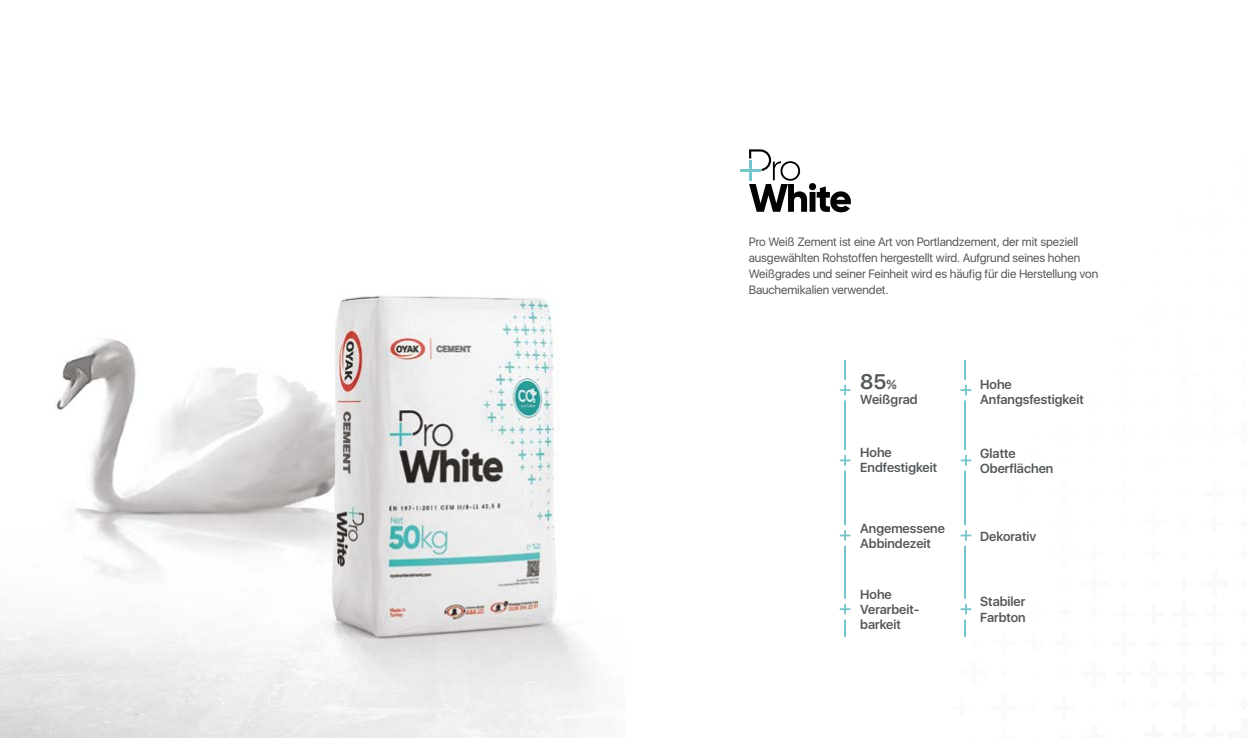
<style>
.page{position:relative;width:1248px;height:738px;background:#fff}
.page>*{position:absolute;margin:0;border:0;box-sizing:border-box;transform-origin:0 0}
.t1{font:600 21px "SFUI Display";color:#53575a}
.t2{font:600 13px/15px "SFUI Display";color:#53575a}
.t3{font:12px/16px "SFUI Display";letter-spacing:-.01em;color:#53575a}
.s1{font-size:13px}
</style>
<div class="page">
<img style="left:0;top:295px;width:592px;height:442px">
<hr style="left:844px;top:360px;width:1px;height:276px;background:#74c6ca">
<svg style="left:839px;top:379px;width:12px;height:21px"></svg>
<svg style="left:839px;top:449px;width:12px;height:21px"></svg>
<svg style="left:839px;top:524px;width:12px;height:21px"></svg>
<svg style="left:839px;top:598px;width:12px;height:21px"></svg>
<hr style="left:964px;top:360px;width:1px;height:276px;background:#74c6ca">
<svg style="left:960px;top:379px;width:12px;height:21px"></svg>
<svg style="left:960px;top:449px;width:12px;height:21px"></svg>
<svg style="left:960px;top:524px;width:12px;height:21px"></svg>
<svg style="left:960px;top:598px;width:12px;height:21px"></svg>
<svg style="left:749px;top:149px;width:101px;height:63px"></svg>
<hr style="left:749px;top:160px;width:2px;height:20px;background:#74c6ca">
<hr style="left:739px;top:169px;width:21px;height:2px;background:#74c6ca">
<p class="t3" style="left:748px;top:233px;width:351px">Pro Weiß Zement ist eine Art von Portlandzement, der mit speziell ausgewählten Rohstoffen hergestellt wird. Aufgrund seines hohen Weißgrades und seiner Feinheit wird es häufig für die Herstellung von Bauchemikalien verwendet.</p>
<h1 class="t1" style="left:860px;top:366px;width:38px">85<span class="s1">%</span></h1>
<p class="t2" style="left:860px;top:391px;width:59px">Weißgrad</p>
<p class="t2" style="left:860px;top:444px;width:79px">Hohe<br>Endfestigkeit</p>
<p class="t2" style="left:860px;top:520px;width:86px">Angemessene<br>Abbindezeit</p>
<p class="t2" style="left:980px;top:376px;width:105px">Hohe<br>Anfangsfestigkeit</p>
<p class="t2" style="left:980px;top:445px;width:75px">Glatte<br>Oberflächen</p>
<p class="t2" style="left:980px;top:527px;width:58px">Dekorativ</p>
<p class="t2" style="left:860px;top:585px;width:61px">Hohe<br>Verarbeit&shy;barkeit</p>
<p class="t2" style="left:980px;top:593px;width:47px">Stabiler<br>Farbton</p>
</div>
